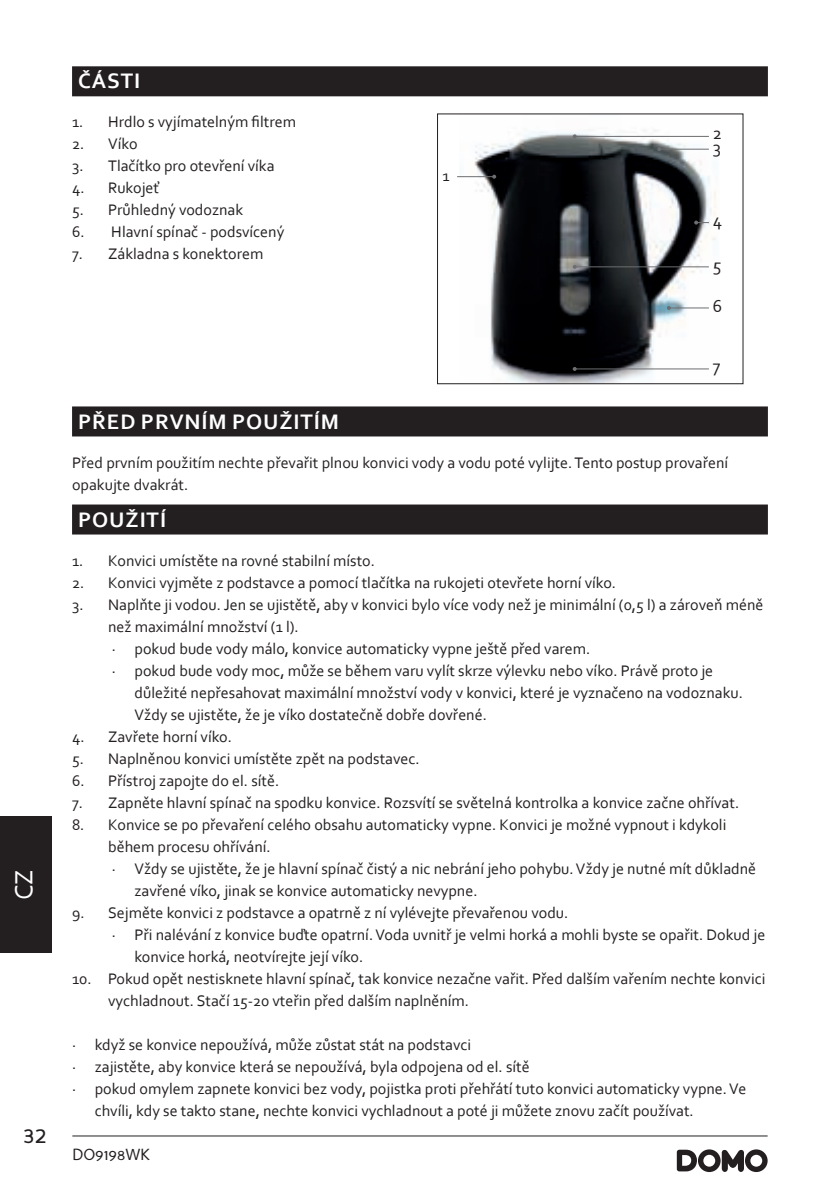
<style>
.page{position:relative;width:840px;height:1191px;background:#fff}
.page>*{position:absolute;margin:0;border:0;box-sizing:border-box;transform-origin:0 0}
.t1{font:26px "Corbel";color:#fff}
.t2{font:24px "Perspective Sans";color:#231f20}
.t3{font:700 22px "Corbel";letter-spacing:.04em;color:#fff}
.t4{font:18px/14.2px "Corbel";color:#231f20}
.t5{font:16px/22px "Corbel";color:#231f20}
.t6{font:16px "Perspective Sans";color:#231f20}
</style>
<div class="page">
<hr style="left:72px;top:1135px;width:695px;height:1px;background:#231f20">
<svg style="left:676px;top:1149px;width:91px;height:23px"></svg>
<div style="left:0;top:816px;width:51px;height:136px;background:#231f20"></div>
<div style="left:72px;top:66px;width:695px;height:30px;background:#231f20"></div>
<div style="left:72px;top:406px;width:695px;height:30px;background:#231f20"></div>
<div style="left:72px;top:504px;width:695px;height:30px;background:#231f20"></div>
<img style="left:459px;top:130px;width:257px;height:252px">
<div style="left:437px;top:113px;width:306px;height:271px;border:1px solid #231f20"></div>
<hr style="left:574px;top:136px;width:134px;height:1px;background:#6d6e71">
<svg style="left:572px;top:134px;width:4px;height:4px"></svg>
<hr style="left:659px;top:149px;width:49px;height:1px;background:#6d6e71">
<svg style="left:657px;top:147px;width:4px;height:4px"></svg>
<svg style="left:693px;top:221px;width:15px;height:4px"></svg>
<hr style="left:574px;top:266px;width:134px;height:1px;background:#6d6e71">
<svg style="left:572px;top:265px;width:4px;height:4px"></svg>
<hr style="left:668px;top:307px;width:40px;height:1px;background:#6d6e71">
<svg style="left:666px;top:306px;width:4px;height:4px"></svg>
<hr style="left:574px;top:368px;width:134px;height:1px;background:#6d6e71">
<svg style="left:572px;top:367px;width:4px;height:4px"></svg>
<hr style="left:457px;top:176px;width:37px;height:1px;background:#6d6e71">
<svg style="left:492px;top:175px;width:4px;height:4px"></svg>
<h1 class="t1" style="left:11px;top:900px;width:32px;rotate:-90deg">CZ</h1>
<h2 class="t2" style="left:23px;top:1124px;width:25px">32</h2>
<h3 class="t3" style="left:78px;top:67px;width:64px">ČÁSTI</h3>
<p class="t5" style="left:72px;top:112px;width:225px">1. Hrdlo s vyjímatelným filtrem</p>
<p class="t5" style="left:72px;top:134px;width:67px">2. Víko</p>
<p class="t5" style="left:72px;top:156px;width:204px">3. Tlačítko pro otevření víka</p>
<p class="t5" style="left:72px;top:178px;width:88px">4. Rukojeť</p>
<p class="t5" style="left:72px;top:200px;width:173px">5. Průhledný vodoznak</p>
<p class="t5" style="left:72px;top:222px;width:214px">6. Hlavní spínač - podsvícený</p>
<p class="t5" style="left:72px;top:244px;width:193px">7. Základna s konektorem</p>
<p class="t5" style="left:442px;top:165px;width:9px">1</p>
<p class="t4" style="left:712px;top:127px;width:11px">2<br>3</p>
<p class="t4" style="left:712px;top:213px;width:11px">4</p>
<p class="t4" style="left:712px;top:259px;width:10px">5</p>
<p class="t4" style="left:712px;top:300px;width:11px">6</p>
<p class="t4" style="left:712px;top:359px;width:9px">7</p>
<h3 class="t3" style="left:78px;top:407px;width:262px">PŘED PRVNÍM POUŽITÍM</h3>
<p class="t5" style="left:72px;top:451px;width:657px">Před prvním použitím nechte převařit plnou konvici vody a vodu poté vylijte. Tento postup provaření opakujte dvakrát.</p>
<h3 class="t3" style="left:78px;top:505px;width:89px">POUŽITÍ</h3>
<p class="t5" style="left:72px;top:550px;width:304px">1. Konvici umístěte na rovné stabilní místo.</p>
<p class="t5" style="left:72px;top:572px;width:545px">2. Konvici vyjměte z podstavce a pomocí tlačítka na rukojeti otevřete horní víko.</p>
<p class="t5" style="left:108px;top:594px;width:656px;text-indent:-36px">3. Naplňte ji vodou. Jen se ujistětě, aby v konvici bylo více vody než je minimální (0,5 l) a zároveň méně než maximální množství (1 l).<br>· pokud bude vody málo, konvice automaticky vypne ještě před varem.<br>· pokud bude vody moc, může se během varu vylít skrze výlevku nebo víko. Právě proto je</p>
<p class="t5" style="left:134px;top:681px;width:609px">důležité nepřesahovat maximální množství vody v konvici, které je vyznačeno na vodoznaku.<br>Vždy se ujistěte, že je víko dostatečně dobře dovřené.</p>
<p class="t5" style="left:72px;top:726px;width:161px">4. Zavřete horní víko.</p>
<p class="t5" style="left:72px;top:748px;width:349px">5. Naplněnou konvici umístěte zpět na podstavec.</p>
<p class="t5" style="left:72px;top:770px;width:209px">6. Přístroj zapojte do el. sítě.</p>
<p class="t5" style="left:72px;top:792px;width:668px">7. Zapněte hlavní spínač na spodku konvice. Rozsvítí se světelná kontrolka a konvice začne ohřívat.</p>
<p class="t5" style="left:72px;top:814px;width:655px">8. Konvice se po převaření celého obsahu automaticky vypne. Konvici je možné vypnout i kdykoli</p>
<p class="t5" style="left:108px;top:835px;width:164px">během procesu ohřívání.</p>
<p class="t5" style="left:112px;top:858px;width:645px">· Vždy se ujistěte, že je hlavní spínač čistý a nic nebrání jeho pohybu. Vždy je nutné mít důkladně</p>
<p class="t5" style="left:134px;top:879px;width:344px">zavřené víko, jinak se konvice automaticky nevypne.</p>
<p class="t5" style="left:72px;top:902px;width:497px">9. Sejměte konvici z podstavce a opatrně z ní vylévejte převařenou vodu.</p>
<p class="t5" style="left:112px;top:924px;width:654px">· Při nalévání z konvice buďte opatrní. Voda uvnitř je velmi horká a mohli byste se opařit. Dokud je</p>
<p class="t5" style="left:134px;top:945px;width:230px">konvice horká, neotvírejte její víko.</p>
<p class="t5" style="left:108px;top:968px;width:658px;text-indent:-36px">10. Pokud opět nestisknete hlavní spínač, tak konvice nezačne vařit. Před dalším vařením nechte konvici vychladnout. Stačí 15-20 vteřin před dalším naplněním.</p>
<p class="t5" style="left:72px;top:1034px;width:400px">· když se konvice nepoužívá, může zůstat stát na podstavci</p>
<p class="t5" style="left:72px;top:1056px;width:459px">· zajistěte, aby konvice která se nepoužívá, byla odpojena od el. sítě</p>
<p class="t5" style="left:72px;top:1078px;width:675px">· pokud omylem zapnete konvici bez vody, pojistka proti přehřátí tuto konvici automaticky vypne. Ve</p>
<p class="t5" style="left:95px;top:1099px;width:600px">chvíli, kdy se takto stane, nechte konvici vychladnout a poté ji můžete znovu začít používat.</p>
<p class="t6" style="left:72px;top:1148px;width:79px">DO9198WK</p>
</div>
